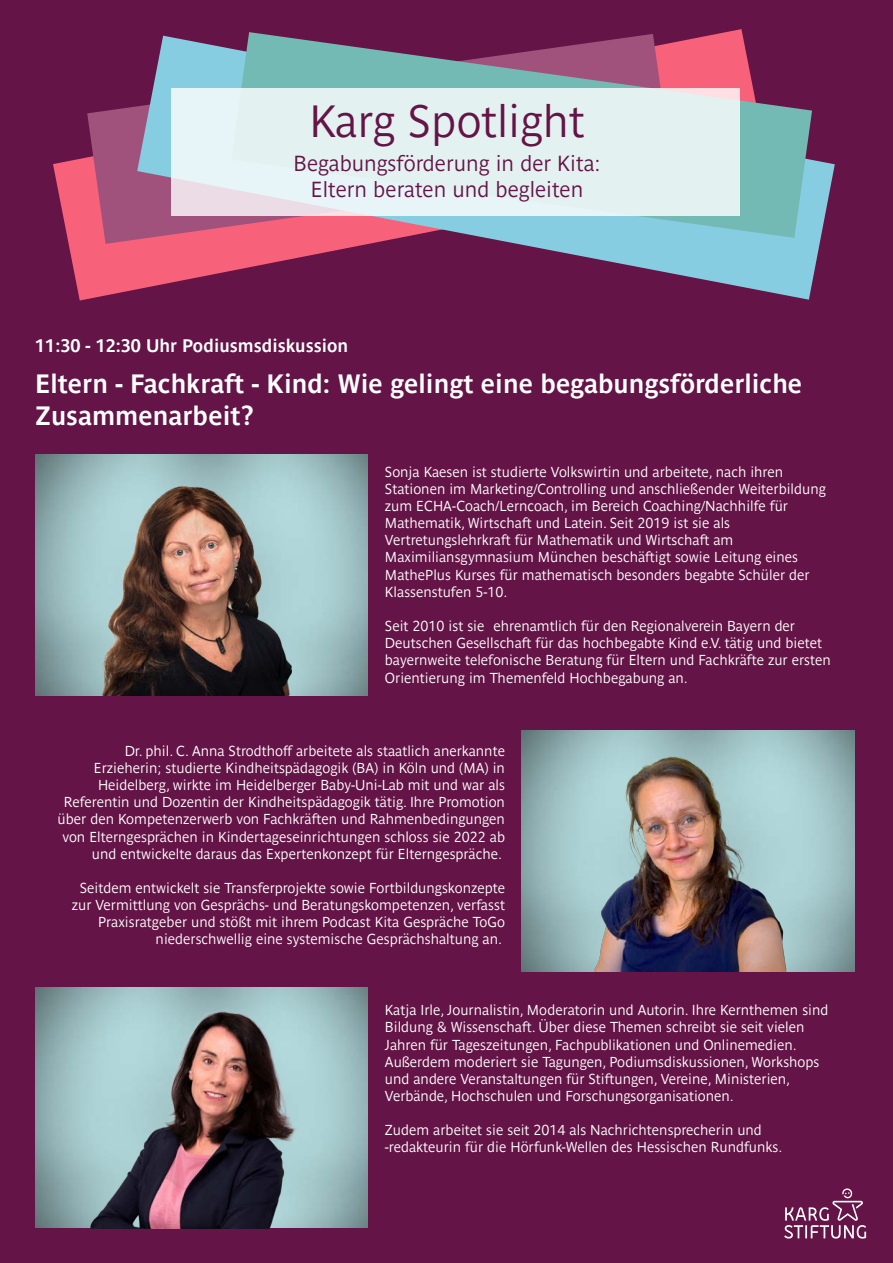
<style>
.page{position:relative;width:893px;height:1263px;background:#641446}
.page>*{position:absolute;margin:0;border:0;box-sizing:border-box;transform-origin:0 0}
.t1{font:44.7px "Parisine Std Gris";color:#641446}
.t2{font:700 26.25px/31.5px "Parisine Std Gris";color:#fff}
.t3{font:21.6px/26px "Parisine Std Gris";color:#641446;text-align:center}
.t4{font:700 18px "Parisine Std Gris";color:#fff}
.t5{font:14.25px/17.1px "Parisine Std Gris";color:#fff}
</style>
<div class="page">
<img style="left:784px;top:1188px;width:83px;height:51px">
<svg style="left:53px;top:29px;width:689px;height:271px"></svg>
<svg style="left:87px;top:34px;width:144px;height:210px;fill:#a0527a"></svg>
<svg style="left:137px;top:36px;width:698px;height:264px"></svg>
<svg style="left:231px;top:32px;width:581px;height:206px"></svg>
<div style="left:171px;top:88px;width:569px;height:128px;background:#e3f1f0"></div>
<img style="left:35px;top:455px;width:333px;height:240px">
<img style="left:522px;top:731px;width:332px;height:240px">
<img style="left:35px;top:467px;width:318px;height:228px">
<img style="left:585px;top:750px;width:221px;height:221px">
<img style="left:35px;top:987px;width:333px;height:242px">
<h1 class="t1" style="left:310px;top:95px;width:277px">Karg Spotlight</h1>
<h3 class="t3" style="left:294px;top:150px;width:308px">Begabungsförderung in der Kita:<br>Eltern beraten und begleiten</h3>
<p class="t4" style="left:35px;top:335px;width:314px">11:30 - 12:30 Uhr Podiusmsdiskussion</p>
<h2 class="t2" style="left:35px;top:368px;width:769px">Eltern - Fachkraft - Kind: Wie gelingt eine begabungsförderliche<br>Zusammenarbeit?</h2>
<p class="t5" style="left:385px;top:463px;width:442px">Sonja Kaesen ist studierte Volkswirtin und arbeitete, nach ihren Stationen im Marketing/Controlling und anschließender Weiterbildung zum ECHA-Coach/Lerncoach, im Bereich Coaching/Nachhilfe für Mathematik, Wirtschaft und Latein. Seit 2019 ist sie als Vertretungslehrkraft für Mathematik und Wirtschaft am Maximiliansgymnasium München beschäftigt sowie Leitung eines MathePlus Kurses für mathematisch besonders begabte Schüler der Klassenstufen 5-10.</p>
<p class="t5" style="left:385px;top:617px;width:447px">Seit 2010 ist sie ehrenamtlich für den Regionalverein Bayern der Deutschen Gesellschaft für das hochbegabte Kind e.V. tätig und bietet bayernweite telefonische Beratung für Eltern und Fachkräfte zur ersten Orientierung im Themenfeld Hochbegabung an.</p>
<p class="t5" style="left:58px;top:742px;width:449px;text-align:right">Dr. phil. C. Anna Strodthoff arbeitete als staatlich anerkannte Erzieherin; studierte Kindheitspädagogik (BA) in Köln und (MA) in Heidelberg, wirkte im Heidelberger Baby-Uni-Lab mit und war als Referentin und Dozentin der Kindheitspädagogik tätig. Ihre Promotion über den Kompetenzerwerb von Fachkräften und Rahmenbedingungen von Elterngesprächen in Kindertageseinrichtungen schloss sie 2022 ab und entwickelte daraus das Expertenkonzept für Elterngespräche.</p>
<p class="t5" style="left:72px;top:879px;width:435px;text-align:right">Seitdem entwickelt sie Transferprojekte sowie Fortbildungskonzepte zur Vermittlung von Gesprächs- und Beratungskompetenzen, verfasst Praxisratgeber und stößt mit ihrem Podcast Kita Gespräche ToGo niederschwellig eine systemische Gesprächshaltung an.</p>
<p class="t5" style="left:385px;top:1002px;width:445px">Katja Irle, Journalistin, Moderatorin und Autorin. Ihre Kernthemen sind Bildung &amp; Wissenschaft. Über diese Themen schreibt sie seit vielen Jahren für Tageszeitungen, Fachpublikationen und Onlinemedien.<br>Außerdem moderiert sie Tagungen, Podiumsdiskussionen, Workshops und andere Veranstaltungen für Stiftungen, Vereine, Ministerien, Verbände, Hochschulen und Forschungsorganisationen.</p>
<p class="t5" style="left:385px;top:1122px;width:399px">Zudem arbeitet sie seit 2014 als Nachrichtensprecherin und -redakteurin für die Hörfunk-Wellen des Hessischen Rundfunks.</p>
</div>
